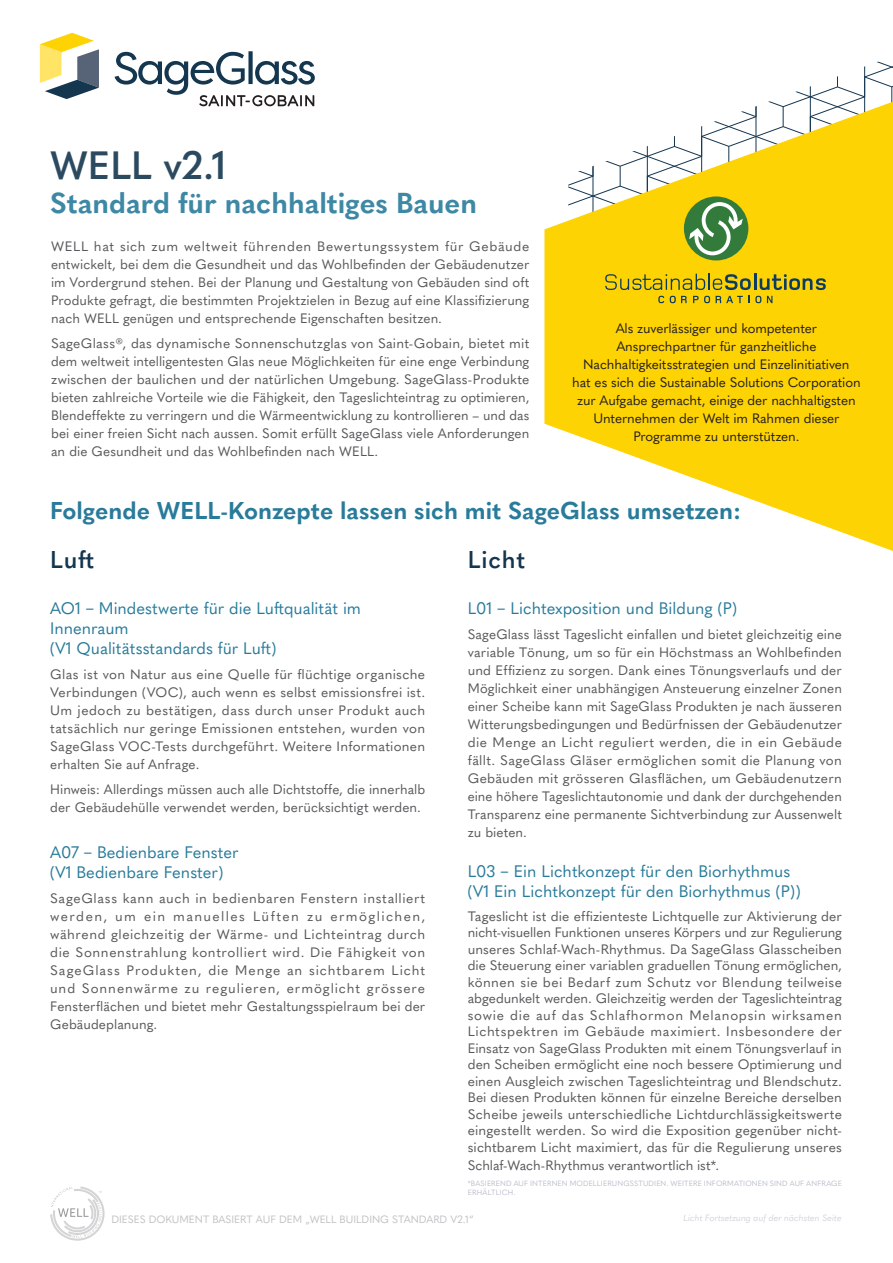
<style>
.page{position:relative;width:893px;height:1263px;background:#fff}
.page>*{position:absolute;margin:0;border:0;box-sizing:border-box;transform-origin:0 0}
.t1{font:600 39px "Quasimoda";color:#14364f}
.t2{font:700 28.5px "Quasimoda";color:#287b9a}
.Titre_light{font:700 24px "Quasimoda";color:#287b9a}
.Sous_titre_1{font:600 24px "Quasimoda";letter-spacing:.03em;color:#14364f}
.Sous_titre_1-2{font:16.5px/20.2px "Quasimoda";color:#287b9a}
.JUSTIFED_CORRECTED{font:13.5px/18px "Quasimoda";letter-spacing:.005em;color:#57585a;text-align:justify}
._9_12_body_70K{font:13.5px/18px "Quasimoda";letter-spacing:-.01em;color:#231f20;text-align:center}
.t3{font:10.5px "Quasimoda";color:#c1c2c4}
.courant_9_12_-10{font:italic 9px "Quasimoda";letter-spacing:-.01em;color:#d2d4dc}
.JUSTIFED_CORRECTED-2{font:7.5px/9px "Quasimoda";letter-spacing:.02em;color:#bbc0cb}
</style>
<div class="page">
<svg style="left:40px;top:33px;width:59px;height:66px"></svg>
<svg style="left:115px;top:51px;width:200px;height:55px"></svg>
<svg style="left:544px;top:102px;width:349px;height:449px;fill:#fed304"></svg>
<div style="left:684px;top:196px;width:64px;height:64px;background:#337b3b;border-radius:50%"></div>
<svg style="left:689px;top:202px;width:54px;height:53px"></svg>
<svg style="left:605px;top:274px;width:221px;height:16px"></svg>
<svg style="left:658px;top:296px;width:6px;height:7px"></svg>
<svg style="left:670px;top:296px;width:17px;height:7px"></svg>
<svg style="left:693px;top:296px;width:17px;height:7px"></svg>
<svg style="left:716px;top:296px;width:33px;height:7px"></svg>
<svg style="left:755px;top:296px;width:6px;height:7px"></svg>
<svg style="left:767px;top:296px;width:5px;height:7px"></svg>
<svg style="left:50px;top:1186px;width:55px;height:55px"></svg>
<h1 class="t1" style="left:50px;top:135px;width:178px">WELL v2.1</h1>
<h2 class="t2" style="left:50px;top:181px;width:428px">Standard für nachhaltiges Bauen</h2>
<p class="JUSTIFED_CORRECTED" style="left:51px;top:236px;width:480px">WELL hat sich zum weltweit führenden Bewertungssystem für Gebäude entwickelt, bei dem die Gesundheit und das Wohlbefinden der Gebäudenutzer im Vordergrund stehen. Bei der Planung und Gestaltung von Gebäuden sind oft Produkte gefragt, die bestimmten Projektzielen in Bezug auf eine Klassifizierung nach WELL genügen und entsprechende Eigenschaften besitzen.</p>
<p class="JUSTIFED_CORRECTED" style="left:51px;top:333px;width:480px">SageGlass®, das dynamische Sonnenschutzglas von Saint-Gobain, bietet mit dem weltweit intelligentesten Glas neue Möglichkeiten für eine enge Verbindung zwischen der baulichen und der natürlichen Umgebung. SageGlass-Produkte bieten zahlreiche Vorteile wie die Fähigkeit, den Tageslichteintrag zu optimieren, Blendeffekte zu verringern und die Wärmeentwicklung zu kontrollieren – und das bei einer freien Sicht nach aussen. Somit erfüllt SageGlass viele Anforderungen an die Gesundheit und das Wohlbefinden nach WELL.</p>
<p class="_9_12_body_70K" style="left:572px;top:318px;width:290px">Als zuverlässiger und kompetenter Ansprechpartner für ganzheitliche Nachhaltigkeitsstrategien und Einzelinitiativen<br>hat es sich die Sustainable Solutions Corporation zur Aufgabe gemacht, einige der nachhaltigsten Unternehmen der Welt im Rahmen dieser Programme zu unterstützen.</p>
<p class="Titre_light" style="left:50px;top:492px;width:693px">Folgende WELL-Konzepte lassen sich mit SageGlass umsetzen:</p>
<p class="Sous_titre_1" style="left:50px;top:541px;width:46px">Luft</p>
<p class="Sous_titre_1-2" style="left:50px;top:597px;width:312px">AO1 – Mindestwerte für die Luftqualität im<br>Innenraum<br>(V1 Qualitätsstandards für Luft)</p>
<p class="JUSTIFED_CORRECTED" style="left:50px;top:664px;width:377px">Glas ist von Natur aus eine Quelle für flüchtige organische Verbindungen (VOC), auch wenn es selbst emissionsfrei ist.<br>Um jedoch zu bestätigen, dass durch unser Produkt auch tatsächlich nur geringe Emissionen entstehen, wurden von SageGlass VOC-Tests durchgeführt. Weitere Informationen erhalten Sie auf Anfrage.</p>
<p class="JUSTIFED_CORRECTED" style="left:50px;top:779px;width:377px">Hinweis: Allerdings müssen auch alle Dichtstoffe, die innerhalb der Gebäudehülle verwendet werden, berücksichtigt werden.</p>
<p class="Sous_titre_1-2" style="left:50px;top:840px;width:190px">A07 – Bedienbare Fenster (V1 Bedienbare Fenster)</p>
<p class="JUSTIFED_CORRECTED" style="left:50px;top:888px;width:377px">SageGlass kann auch in bedienbaren Fenstern installiert werden, um ein manuelles Lüften zu ermöglichen, während gleichzeitig der Wärme- und Lichteintrag durch die Sonnenstrahlung kontrolliert wird. Die Fähigkeit von SageGlass Produkten, die Menge an sichtbarem Licht und Sonnenwärme zu regulieren, ermöglicht grössere Fensterflächen und bietet mehr Gestaltungsspielraum bei der Gebäudeplanung.</p>
<p class="Sous_titre_1" style="left:468px;top:541px;width:59px">Licht</p>
<p class="Sous_titre_1-2" style="left:468px;top:597px;width:271px">L01 – Lichtexposition und Bildung (P)</p>
<p class="JUSTIFED_CORRECTED" style="left:468px;top:624px;width:376px">SageGlass lässt Tageslicht einfallen und bietet gleichzeitig eine variable Tönung, um so für ein Höchstmass an Wohlbefinden und Effizienz zu sorgen. Dank eines Tönungsverlaufs und der Möglichkeit einer unabhängigen Ansteuerung einzelner Zonen einer Scheibe kann mit SageGlass Produkten je nach äusseren Witterungsbedingungen und Bedürfnissen der Gebäudenutzer die Menge an Licht reguliert werden, die in ein Gebäude fällt. SageGlass Gläser ermöglichen somit die Planung von Gebäuden mit grösseren Glasflächen, um Gebäudenutzern eine höhere Tageslichtautonomie und dank der durchgehenden Transparenz eine permanente Sichtverbindung zur Aussenwelt zu bieten.</p>
<p class="Sous_titre_1-2" style="left:468px;top:860px;width:335px">L03 – Ein Lichtkonzept für den Biorhythmus (V1 Ein Lichtkonzept für den Biorhythmus (P))</p>
<p class="JUSTIFED_CORRECTED" style="left:468px;top:907px;width:376px;line-height:16.5px">Tageslicht ist die effizienteste Lichtquelle zur Aktivierung der nicht-visuellen Funktionen unseres Körpers und zur Regulierung unseres Schlaf-Wach-Rhythmus. Da SageGlass Glasscheiben die Steuerung einer variablen graduellen Tönung ermöglichen, können sie bei Bedarf zum Schutz vor Blendung teilweise abgedunkelt werden. Gleichzeitig werden der Tageslichteintrag sowie die auf das Schlafhormon Melanopsin wirksamen Lichtspektren im Gebäude maximiert. Insbesondere der Einsatz von SageGlass Produkten mit einem Tönungsverlauf in den Scheiben ermöglicht eine noch bessere Optimierung und einen Ausgleich zwischen Tageslichteintrag und Blendschutz.<br>Bei diesen Produkten können für einzelne Bereiche derselben Scheibe jeweils unterschiedliche Lichtdurchlässigkeitswerte eingestellt werden. So wird die Exposition gegenüber nicht&shy;sichtbarem Licht maximiert, das für die Regulierung unseres</p>
<p class="JUSTIFED_CORRECTED" style="left:468px;top:1155px;width:253px">Schlaf-Wach-Rhythmus verantwortlich ist*.</p>
<p class="JUSTIFED_CORRECTED-2" style="left:468px;top:1178px;width:376px">*BASIEREND AUF INTERNEN MODELLIERUNGSSTUDIEN. WEITERE INFORMATIONEN SIND AUF ANFRAGE<br>ERHÄLTLICH.</p>
<p class="courant_9_12_-10" style="left:684px;top:1211px;width:160px">Licht Fortsetzung auf der nächsten Seite</p>
<p class="t3" style="left:111px;top:1211px;width:364px">DIESES DOKUMENT BASIERT AUF DEM „WELL BUILDING STANDARD V2.1“</p>
</div>
